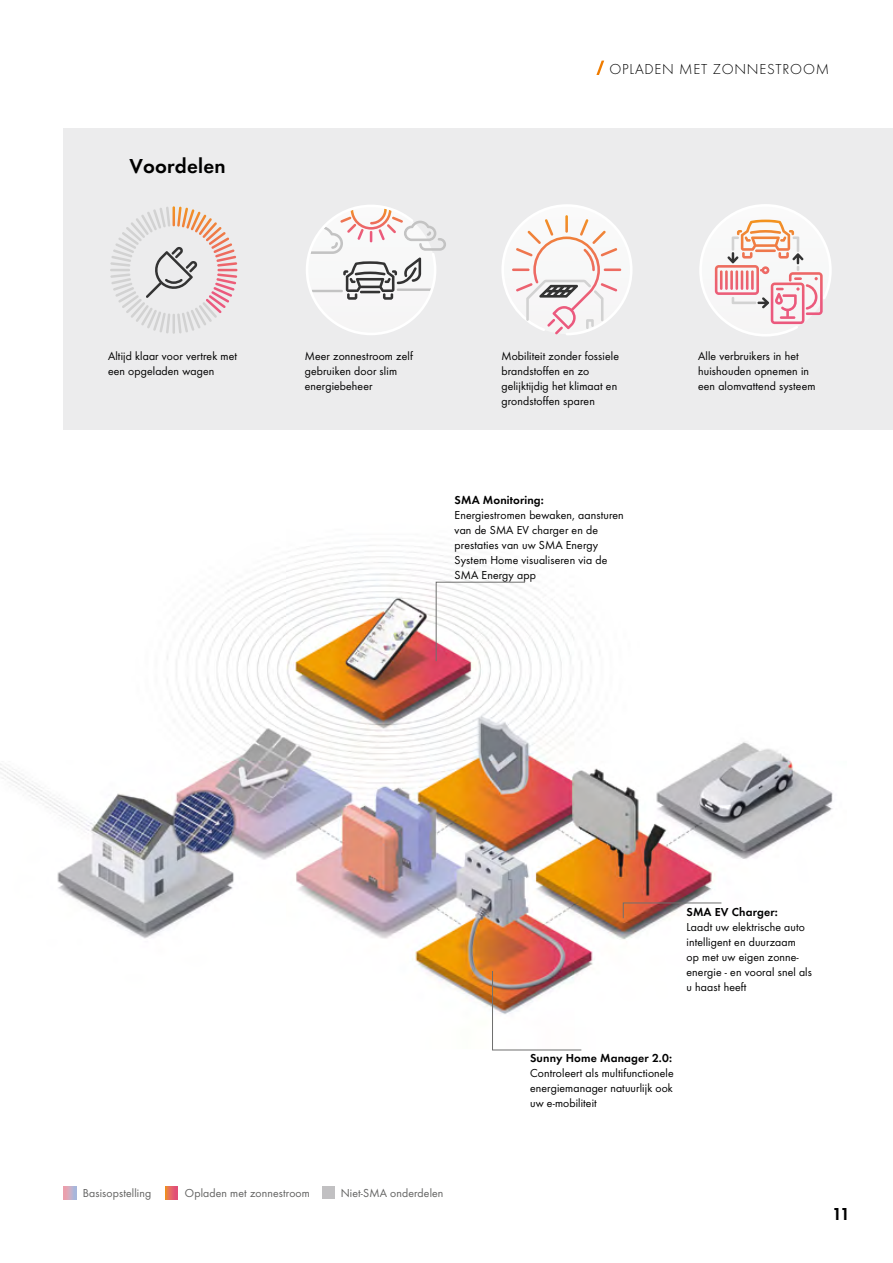
<style>
.page{position:relative;width:893px;height:1263px;background:#fff}
.page>*{position:absolute;margin:0;border:0;box-sizing:border-box;transform-origin:0 0}
.t1{font:600 21px "SMA Futura Global";letter-spacing:.01em;color:#000}
.t2{font:600 18px "SMA Futura Global";color:#000}
.t3{font:15px "SMA Futura Global Light";letter-spacing:.05em;color:#000}
.t4{font:12px/15px "SMA Futura Global";letter-spacing:.01em;color:#000}
.t5{font:12px "SMA Futura Global";letter-spacing:.01em;color:#636362}
.t6{font:600 12px "SMA Futura Global";letter-spacing:.01em;color:#000}
</style>
<div class="page">
<div style="left:64px;top:128px;width:829px;height:301px;background:#ececed"></div>
<svg style="left:596px;top:61px;width:8px;height:14px"></svg>
<hr style="left:173px;top:314px;width:2px;height:20px;background:#d2d2d2">
<svg style="left:110px;top:206px;width:127px;height:127px"></svg>
<svg style="left:306px;top:205px;width:140px;height:130px"></svg>
<svg style="left:502px;top:204px;width:130px;height:131px"></svg>
<svg style="left:699px;top:204px;width:133px;height:132px"></svg>
<img style="left:0;top:545px;width:833px;height:506px">
<svg style="left:436px;top:582px;width:90px;height:80px"></svg>
<svg style="left:623px;top:902px;width:99px;height:17px"></svg>
<svg style="left:165px;top:1186px;width:13px;height:13px"></svg>
<svg style="left:64px;top:1186px;width:13px;height:13px"></svg>
<div style="left:322px;top:1186px;width:12px;height:13px;background:#c1c0c2"></div>
<img style="left:492px;top:970px;width:90px;height:80px">
<h1 class="t1" style="left:129px;top:154px;width:98px">Voordelen</h1>
<p class="t3" style="left:609px;top:60px;width:221px">OPLADEN MET ZONNESTROOM</p>
<p class="t4" style="left:108px;top:348px;width:131px">Altijd klaar voor vertrek met een opgeladen wagen</p>
<p class="t4" style="left:305px;top:348px;width:110px">Meer zonnestroom zelf gebruiken door slim energiebeheer</p>
<p class="t4" style="left:501px;top:348px;width:119px">Mobiliteit zonder fossiele brandstoffen en zo gelijktijdig het klimaat en grondstoffen sparen</p>
<p class="t4" style="left:698px;top:348px;width:119px">Alle verbruikers in het huishouden opnemen in een alomvattend systeem</p>
<p class="t6" style="left:455px;top:492px;width:91px">SMA Monitoring:</p>
<p class="t4" style="left:455px;top:507px;width:171px">Energiestromen bewaken, aansturen van de SMA EV charger en de prestaties van uw SMA Energy<br>System Home visualiseren via de<br>SMA Energy app</p>
<p class="t5" style="left:83px;top:1186px;width:70px">Basisopstelling</p>
<p class="t5" style="left:185px;top:1186px;width:126px">Opladen met zonnestroom</p>
<p class="t5" style="left:341px;top:1186px;width:104px">Niet-SMA onderdelen</p>
<p class="t6" style="left:687px;top:905px;width:93px">SMA EV Charger:</p>
<p class="t4" style="left:687px;top:919px;width:127px">Laadt uw elektrische auto intelligent en duurzaam<br>op met uw eigen zonne&shy;energie - en vooral snel als u haast heeft</p>
<p class="t6" style="left:530px;top:1051px;width:143px">Sunny Home Manager 2.0:</p>
<p class="t4" style="left:530px;top:1065px;width:145px;text-align:justify">Controleert als multifunctionele energiemanager natuurlijk ook uw e-mobiliteit</p>
<h2 class="t2" style="left:832px;top:1204px;width:20px">11</h2>
</div>
